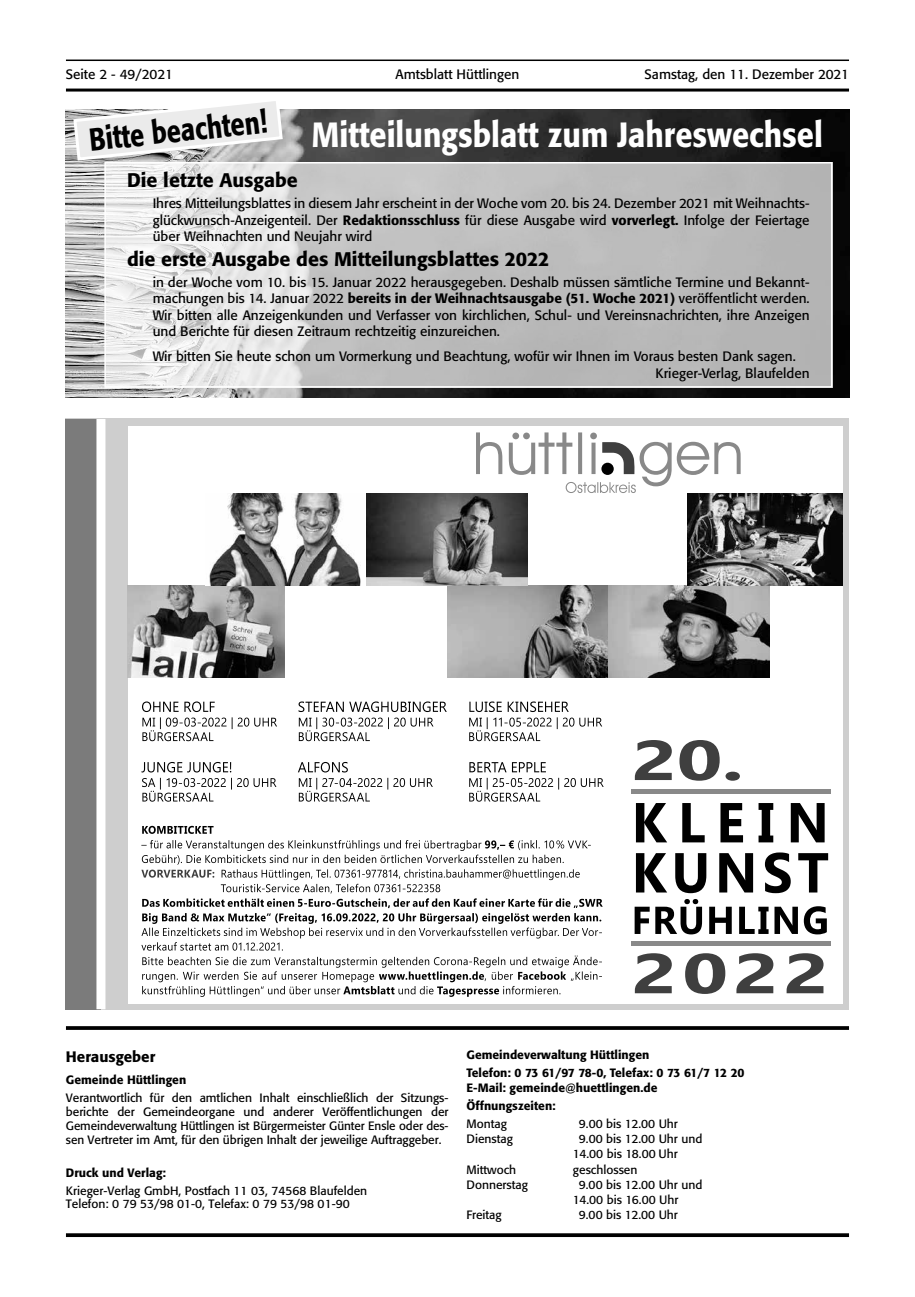
<style>
.page{position:relative;width:915px;height:1297px;background:#fff}
.page>*{position:absolute;margin:0;border:0;box-sizing:border-box;transform-origin:0 0}
.t1{font:500 34.65px "Formata";color:#fff;scale:.88 1}
.t2{font:500 31.5px "Formata";color:#000;scale:.8 1}
.t3{font:500 19.5px "Formata";color:#000}
.t4{font:500 15px "Formata";color:#000}
.t5{font:13.5px/16.5px "Formata";color:#000;text-align:justify}
.t6{font:12px/13.8px "Formata";color:#000}
.t7{font:500 12px/17.4px "Formata";color:#000}
.s1{font-weight:500}
</style>
<div class="page">
<hr style="left:66px;top:60px;width:782px;height:1px;background:#000">
<hr style="left:66px;top:89px;width:782px;height:3px;background:#000">
<svg style="left:66px;top:1026px;width:782px;height:4px;background:#0f0f0f"></svg>
<svg style="left:66px;top:1233px;width:782px;height:4px;background:#121212"></svg>
<img style="left:66px;top:110px;width:782px;height:288px">
<svg style="left:107px;top:165px;width:722px;height:220px;background:#c7c7c7"></svg>
<div style="left:104px;top:162px;width:728px;height:226px;border:2px solid #fff"></div>
<svg style="left:72px;top:101px;width:212px;height:61px"></svg>
<div style="left:66px;top:418px;width:782px;height:591px;background:#cecece"></div>
<div style="left:66px;top:419px;width:35px;height:590px;background:#7b7b7b"></div>
<svg style="left:128px;top:427px;width:714px;height:576px;background:#d1d1d1"></svg>
<div style="left:96px;top:419px;width:9px;height:590px;background:#fff"></div>
<p class="t5" style="left:66px;top:66px;width:108px">Seite 2 - 49/2021</p>
<p class="t5" style="left:395px;top:66px;width:125px">Amtsblatt Hüttlingen</p>
<p class="t5" style="left:644px;top:66px;width:206px">Samstag, den 11. Dezember 2021</p>
<h2 class="t2" style="left:87px;top:121px;width:225px;rotate:-6deg">Bitte beachten!</h2>
<h1 class="t1" style="left:311px;top:114px;width:582px">Mitteilungsblatt zum Jahreswechsel</h1>
<h3 class="t3" style="left:127px;top:168px;width:172px">Die letzte Ausgabe</h3>
<p class="t5" style="left:153px;top:195px;width:658px">Ihres Mitteilungsblattes in diesem Jahr erscheint in der Woche vom 20. bis 24. Dezember 2021 mit Weihnachts&shy;glückwunsch-Anzeigenteil. Der <span class="s1">Redaktionsschluss</span> für diese Ausgabe wird <span class="s1">vorverlegt.</span> Infolge der Feiertage über Weihnachten und Neujahr wird</p>
<h3 class="t3" style="left:127px;top:247px;width:424px">die erste Ausgabe des Mitteilungsblattes 2022</h3>
<p class="t5" style="left:153px;top:274px;width:658px">in der Woche vom 10. bis 15. Januar 2022 herausgegeben. Deshalb müssen sämtliche Termine und Bekannt&shy;machungen bis 14. Januar 2022 <span class="s1">bereits in der Weihnachtsausgabe (51. Woche 2021)</span> veröffentlicht werden.<br>Wir bitten alle Anzeigenkunden und Verfasser von kirchlichen, Schul- und Vereinsnachrichten, ihre Anzeigen und Berichte für diesen Zeitraum rechtzeitig einzureichen.</p>
<p class="t5" style="left:655px;top:348px;width:155px;text-indent:-503px">Wir bitten Sie heute schon um Vormerkung und Beachtung, wofür wir Ihnen im Voraus besten Dank sagen.<br>Krieger-Verlag, Blaufelden</p>
<p class="t4" style="left:66px;top:1047px;width:91px">Herausgeber</p>
<p class="t7" style="left:66px;top:1071px;width:122px">Gemeinde Hüttlingen</p>
<p class="t6" style="left:66px;top:1091px;width:384px;text-align:justify">Verantwortlich für den amtlichen Inhalt einschließlich der Sitzungs&shy;berichte der Gemeindeorgane und anderer Veröffentlichungen der Gemeindeverwaltung Hüttlingen ist Bürgermeister Günter Ensle oder des&shy;sen Vertreter im Amt, für den übrigen Inhalt der jeweilige Auftraggeber.</p>
<p class="t7" style="left:66px;top:1163px;width:101px">Druck und Verlag:</p>
<p class="t6" style="left:66px;top:1183px;width:302px">Krieger-Verlag GmbH, Postfach 11 03, 74568 Blaufelden<br>Telefon: 0 79 53/98 01-0, Telefax: 0 79 53/98 01-90</p>
<p class="t7" style="left:466px;top:1046px;width:279px">Gemeindeverwaltung Hüttlingen<br>Telefon: 0 73 61/97 78-0, Telefax: 0 73 61/7 12 20</p>
<p class="t7" style="left:466px;top:1079px;width:192px;line-height:18px">E-Mail: gemeinde@huettlingen.de<br>Öffnungszeiten:</p>
<p class="t6" style="left:466px;top:1116px;width:42px">Montag</p>
<p class="t6" style="left:578px;top:1116px;width:100px">9.00 bis 12.00 Uhr</p>
<p class="t6" style="left:466px;top:1132px;width:48px">Dienstag</p>
<p class="t6" style="left:572px;top:1131px;width:131px;line-height:15.3px;text-indent:6px">9.00 bis 12.00 Uhr und<br>14.00 bis 18.00 Uhr</p>
<p class="t6" style="left:466px;top:1162px;width:51px">Mittwoch</p>
<p class="t6" style="left:572px;top:1162px;width:66px">geschlossen</p>
<p class="t6" style="left:466px;top:1178px;width:63px">Donnerstag</p>
<p class="t6" style="left:572px;top:1177px;width:131px;line-height:15.3px;text-indent:6px">9.00 bis 12.00 Uhr und<br>14.00 bis 16.00 Uhr</p>
<p class="t6" style="left:466px;top:1208px;width:37px">Freitag</p>
<p class="t6" style="left:578px;top:1208px;width:100px">9.00 bis 12.00 Uhr</p>
</div>
